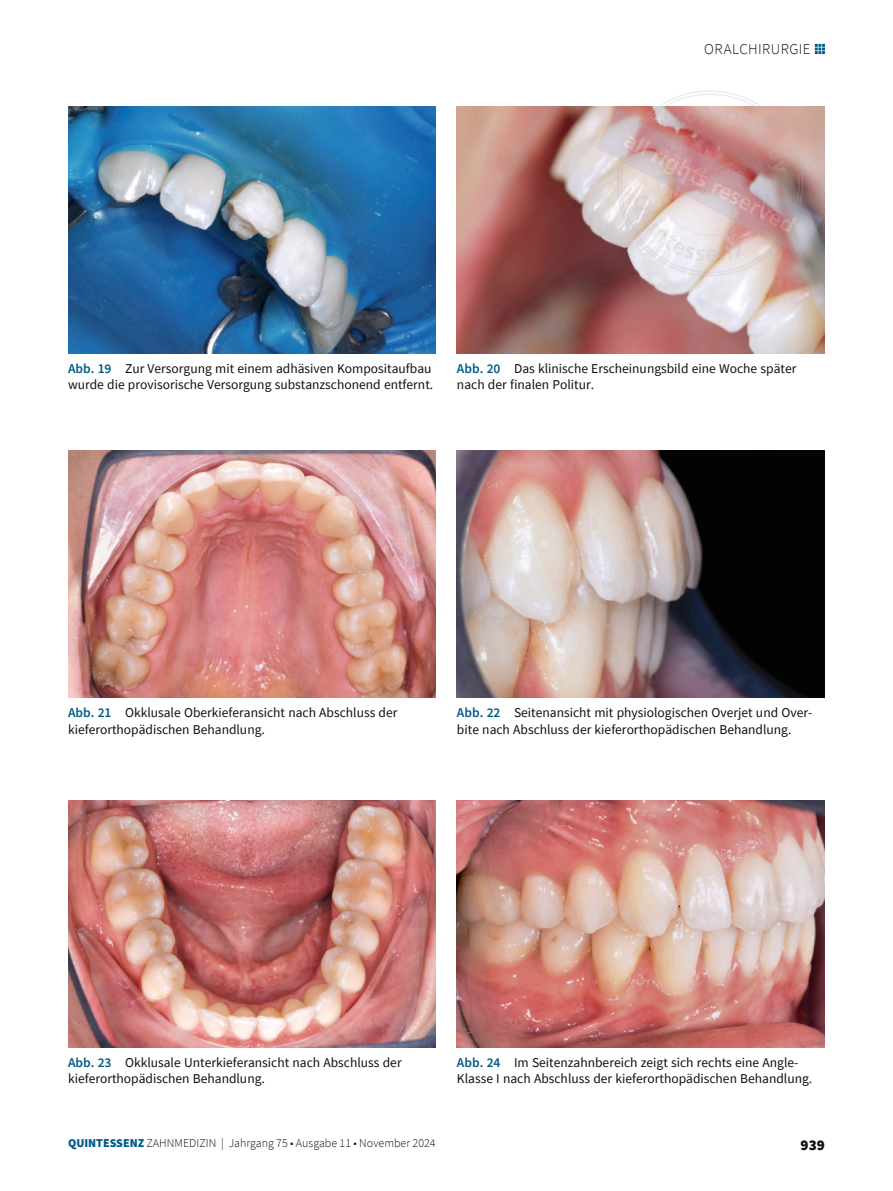
<style>
.page{position:relative;width:893px;height:1191px;background:#fff}
.page>*{position:absolute;margin:0;border:0;box-sizing:border-box;transform-origin:0 0}
.t1{font:300 15px "Source Sans Pro";letter-spacing:.03em;color:#10100f}
.t2{font:900 15px "Source Sans Pro";color:#10100f}
.t3{font:13.5px/16.5px "Source Sans Pro";color:#10100f}
.t4{font:300 12px "Source Sans Pro";color:#10100f}
.s1{font-weight:600;color:#005a87}
.s2{font-weight:900;color:#005a87}
</style>
<div class="page">
<img style="left:68px;top:43px;width:757px;height:1005px">
<p class="t1" style="left:704px;top:40px;width:108px">ORALCHIRURGIE</p>
<p class="t3" style="left:68px;top:360px;width:367px"><span class="s1">Abb. 19</span> Zur Versorgung mit einem adhäsiven Kompositaufbau wurde die provisorische Versorgung substanzschonend entfernt.</p>
<p class="t3" style="left:457px;top:360px;width:341px"><span class="s1">Abb. 20</span> Das klinische Erscheinungsbild eine Woche später nach der finalen Politur.</p>
<p class="t3" style="left:68px;top:704px;width:331px"><span class="s1">Abb. 21</span> Okklusale Oberkieferansicht nach Abschluss der kieferorthopädischen Behandlung.</p>
<p class="t3" style="left:457px;top:704px;width:356px"><span class="s1">Abb. 22</span> Seitenansicht mit physiologischen Overjet und Over&shy;bite nach Abschluss der kieferorthopädischen Behandlung.</p>
<p class="t3" style="left:68px;top:1054px;width:335px"><span class="s1">Abb. 23</span> Okklusale Unterkieferansicht nach Abschluss der kieferorthopädischen Behandlung.</p>
<p class="t3" style="left:457px;top:1054px;width:357px"><span class="s1">Abb. 24</span> Im Seitenzahnbereich zeigt sich rechts eine Angle-<br>Klasse I nach Abschluss der kieferorthopädischen Behandlung.</p>
<p class="t4" style="left:68px;top:1136px;width:369px"><span class="s2">QUINTESSENZ</span> ZAHNMEDIZIN | Jahrgang 75 • Ausgabe 11 • November 2024</p>
<p class="t2" style="left:801px;top:1134px;width:26px">939</p>
</div>
